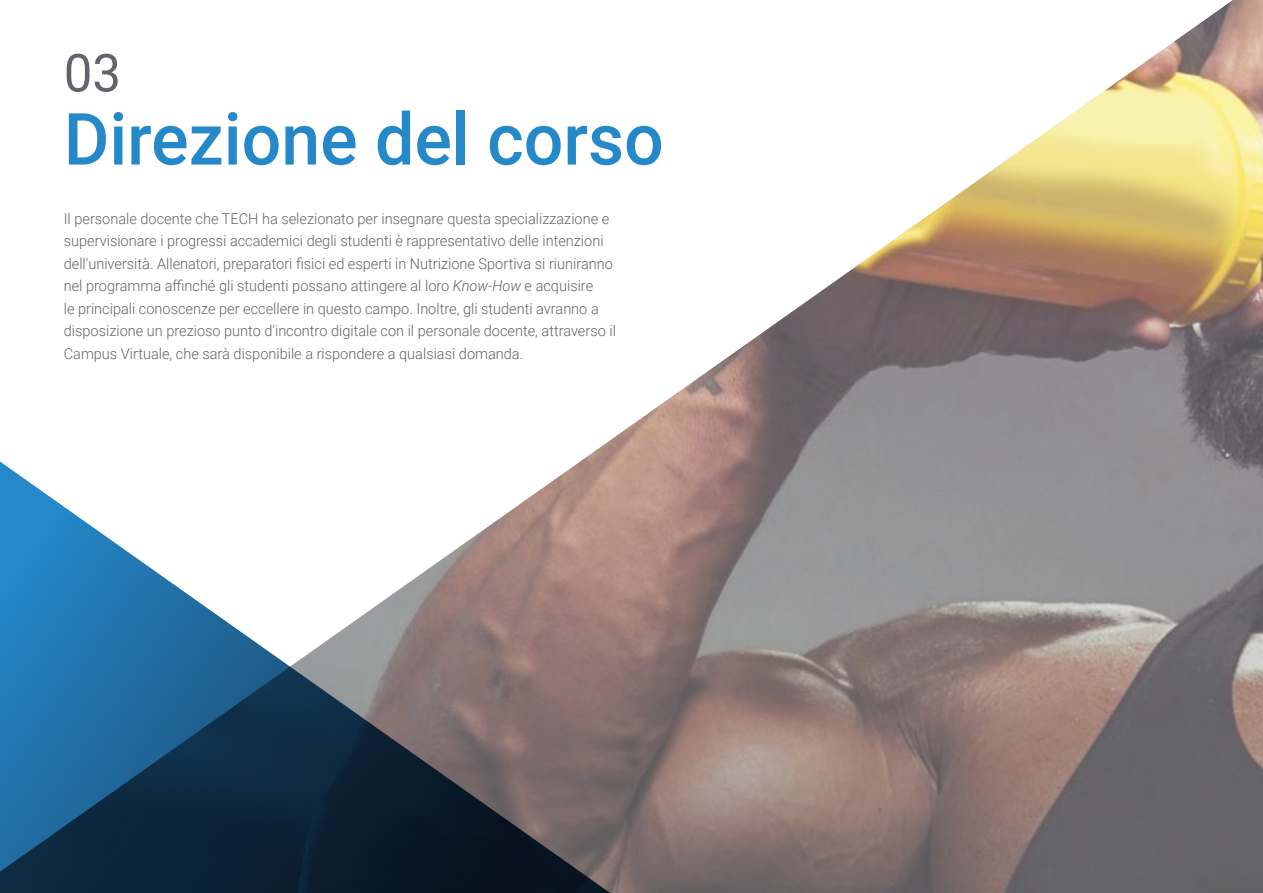
<style>
.page{position:relative;width:1263px;height:893px;background:#fff}
.page>*{position:absolute;margin:0;border:0;box-sizing:border-box;transform-origin:0 0}
.t1{font:500 72px "Roboto";color:#2488c9}
.t2{font:52.5px "Roboto";color:#61646a}
.t3{font:300 15px/22.5px "Roboto";color:#61646a}
.s1{font-style:italic}
</style>
<div class="page">
<img style="left:602px;top:0;width:661px;height:893px">
<svg style="left:0;top:446px;width:640px;height:447px"></svg>
<h2 class="t2" style="left:64px;top:36px;width:59px">03</h2>
<h1 class="t1" style="left:64px;top:89px;width:601px">Direzione del corso</h1>
<p class="t3" style="left:64px;top:207px;width:554px">Il personale docente che TECH ha selezionato per insegnare questa specializzazione e supervisionare i progressi accademici degli studenti è rappresentativo delle intenzioni dell'università. Allenatori, preparatori fisici ed esperti in Nutrizione Sportiva si riuniranno nel programma affinché gli studenti possano attingere al loro <span class="s1">Know-How</span> e acquisire<br>le principali conoscenze per eccellere in questo campo. Inoltre, gli studenti avranno a disposizione un prezioso punto d'incontro digitale con il personale docente, attraverso il Campus Virtuale, che sarà disponibile a rispondere a qualsiasi domanda.</p>
</div>
